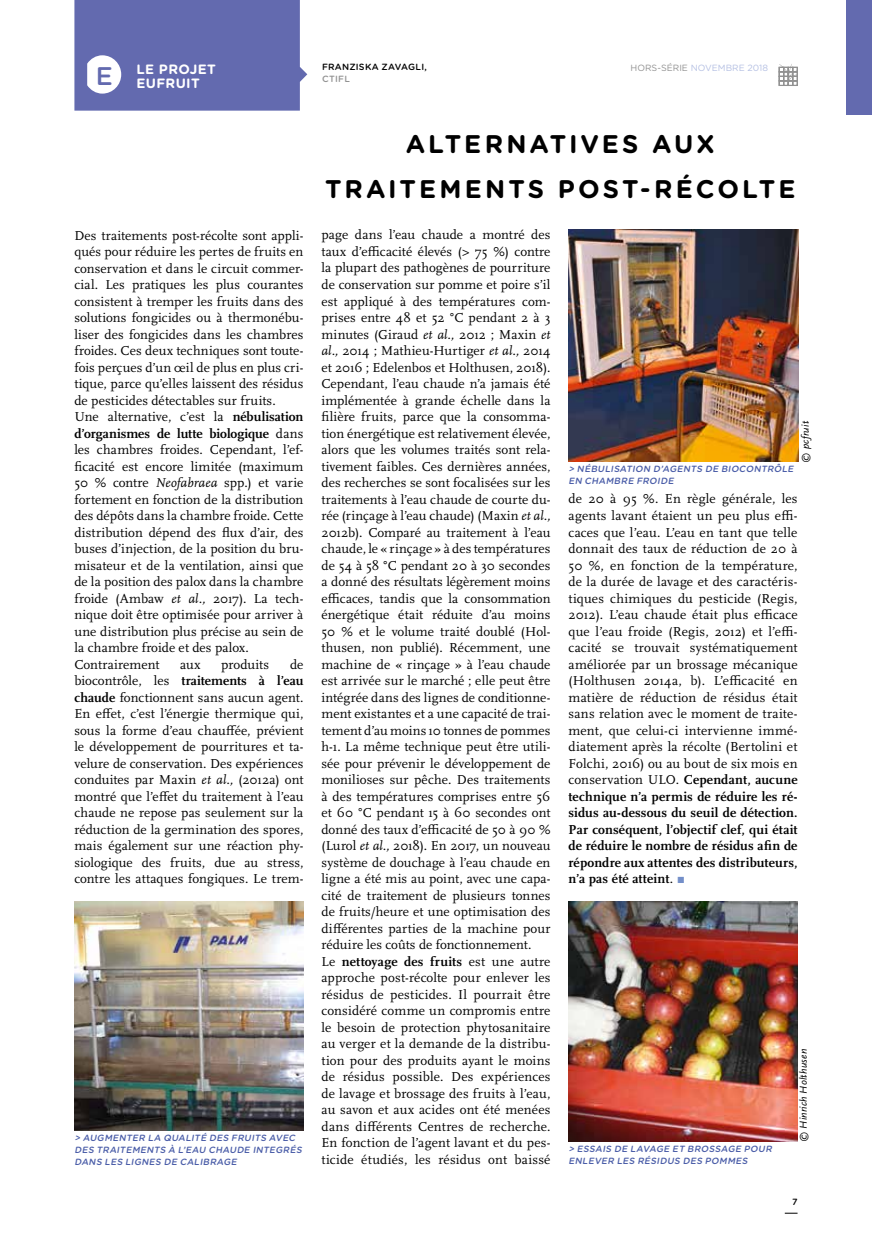
<style>
.page{position:relative;width:872px;height:1234px;background:#fff}
.page>*{position:absolute;margin:0;border:0;box-sizing:border-box;transform-origin:0 0}
.t1{font:700 25.5px/45px "Gotham Rounded";letter-spacing:.115em;color:#000;text-align:center}
.t2{font:13.5px/16.5px "Scala OT";letter-spacing:.005em;color:#000}
.t3{font:700 13.5px/13.5px "Gotham Rounded";letter-spacing:.025em;color:#fff}
.t4{font:italic 10.5px "Scala Sans";letter-spacing:.02em;color:#000}
.t5{font:italic 500 9px/12px "Gotham Rounded";color:#4a5da8}
.t6{font:9px "Gotham Rounded";color:#b5c0e3}
.t7{font:500 9px "Gotham Rounded";letter-spacing:.025em;color:#000}
.t8{font:500 9px "Gotham Rounded";letter-spacing:.03em;color:#929292}
.s1{font-weight:500;font-size:25.5px;color:#636aaf}
.s2{color:#929292}
.s3{font-weight:700}
.s4{font-style:italic}
.s5{color:#748fc9}
</style>
<div class="page">
<svg style="left:784px;top:1212px;width:13px;height:1px"></svg>
<div style="left:846px;top:0;width:26px;height:115px;background:#636aaf"></div>
<img style="left:568px;top:901px;width:229px;height:240px">
<img style="left:568px;top:230px;width:231px;height:231px">
<img style="left:74px;top:901px;width:229px;height:229px">
<svg style="left:778px;top:64px;width:19px;height:22px"></svg>
<svg style="left:74px;top:0;width:233px;height:111px;background:#6e75b4"></svg>
<p class="t3" style="left:136px;top:62px;width:81px;text-indent:-41px"><span class="s1">E</span> LE PROJET<br>EUFRUIT</p>
<p class="t7" style="left:322px;top:61px;width:106px">FRANZISKA ZAVAGLI,</p>
<p class="t8" style="left:322px;top:73px;width:29px">CTIFL</p>
<p class="t6" style="left:630px;top:62px;width:139px"><span class="s2">HORS-SÉRIE</span> NOVEMBRE 2018</p>
<p class="t2" style="left:74px;top:227px;width:230px">Des traitements post-récolte sont appli&shy;qués pour réduire les pertes de fruits en conservation et dans le circuit commer&shy;cial. Les pratiques les plus courantes consistent à tremper les fruits dans des solutions fongicides ou à thermonébu&shy;liser des fongicides dans les chambres froides. Ces deux techniques sont toute&shy;fois perçues d’un œil de plus en plus cri&shy;tique, parce qu’elles laissent des résidus de pesticides détectables sur fruits.<br>Une alternative, c’est la <span class="s3">nébulisation d’organismes de lutte biologique</span> dans les chambres froides. Cependant, l’ef&shy;ficacité est encore limitée (maximum 50 % contre <span class="s4">Neofabraea</span> spp.) et varie fortement en fonction de la distribution des dépôts dans la chambre froide. Cette distribution dépend des flux d’air, des buses d’injection, de la position du bru&shy;misateur et de la ventilation, ainsi que de la position des palox dans la chambre froide (Ambaw <span class="s4">et al.,</span> 2017). La tech&shy;nique doit être optimisée pour arriver à une distribution plus précise au sein de la chambre froide et des palox.<br>Contrairement</p>
<p class="t2" style="left:74px;top:656px;width:230px;text-align:justify;text-indent:216px">de biocontrôle, les <span class="s3">traitements à l’eau chaude</span> fonctionnent sans aucun agent.<br>En effet, c’est l’énergie thermique qui, sous la forme d’eau chauffée, prévient le développement de pourritures et ta&shy;velure de conservation. Des expériences conduites par Maxin <span class="s4">et al.,</span> (2012a) ont montré que l’effet du traitement à l’eau chaude ne repose pas seulement sur la réduction de la germination des spores, mais également sur une réaction phy&shy;siologique des fruits, due au stress, contre les attaques fongiques. Le trem-</p>
<p class="t2" style="left:180px;top:656px;width:22px">aux</p>
<p class="t2" style="left:221px;top:656px;width:50px">produits</p>
<p class="t5" style="left:74px;top:1131px;width:231px">&gt; AUGMENTER LA QUALITÉ DES FRUITS AVEC<br>DES TRAITEMENTS À L’EAU CHAUDE INTEGRÉS<br>DANS LES LIGNES DE CALIBRAGE</p>
<h1 class="t1" style="left:325px;top:121px;width:472px">ALTERNATIVES AUX<br>TRAITEMENTS POST-RÉCOLTE</h1>
<p class="t2" style="left:321px;top:227px;width:230px">page dans l’eau chaude a montré des taux d’efficacité élevés (&gt; 75 %) contre la plupart des pathogènes de pourriture de conservation sur pomme et poire s’il est appliqué à des températures com&shy;prises entre 48 et 52 °C pendant 2 à 3 minutes (Giraud <span class="s4">et al.,</span> 2012 ; Maxin <span class="s4">et al.,</span> 2014 ; Mathieu-Hurtiger <span class="s4">et al.,</span> 2014 et 2016 ; Edelenbos et Holthusen, 2018).<br>Cependant, l’eau chaude n’a jamais été implémentée à grande échelle dans la filière fruits, parce que la consomma&shy;tion énergétique est relativement élevée, alors que les volumes traités sont rela&shy;tivement faibles. Ces dernières années, des recherches se sont focalisées sur les traitements à l’eau chaude de courte du&shy;rée (rinçage à l’eau chaude) (Maxin <span class="s4">et al., </span>2012b). Comparé au traitement à l’eau chaude, le « rinçage » à des températures de 54 à 58 °C pendant 20 à 30 secondes a donné des résultats légèrement moins efficaces, tandis que la consommation énergétique était réduite d’au moins 50 % et le volume traité doublé (Hol&shy;thusen, non publié). Récemment, une machine de « rinçage » à l’eau chaude est arrivée sur le marché ; elle peut être intégrée dans des lignes de conditionne&shy;ment existantes et a une capacité de trai&shy;tement d’au moins 10 tonnes de pommes h-1. La même technique peut être utili&shy;sée pour prévenir le développement de monilioses sur pêche. Des traitements à des températures comprises entre 56 et 60 °C pendant 15 à 60 secondes ont donné des taux d’efficacité de 50 à 90 % (Lurol <span class="s4">et al.,</span> 2018). En 2017, un nouveau système de douchage à l’eau chaude en ligne a été mis au point, avec une capa&shy;cité de traitement de plusieurs tonnes de fruits/heure et une optimisation des différentes parties de la machine pour réduire les coûts de fonctionnement.<br>Le <span class="s3">nettoyage des fruits</span> est une autre approche post-récolte pour enlever les résidus de pesticides. Il pourrait être considéré comme un compromis entre le besoin de protection phytosanitaire au verger et la demande de la distribu&shy;tion pour des produits ayant le moins de résidus possible. Des expériences de lavage et brossage des fruits à l’eau, au savon et aux acides ont été menées dans différents Centres de recherche.<br>En fonction de l’agent lavant et du pes&shy;ticide étudiés, les résidus ont baissé</p>
<p class="t4" style="left:799px;top:462px;width:43px;rotate:-90deg">© pcfruit</p>
<p class="t5" style="left:568px;top:462px;width:229px">&gt; NÉBULISATION D’AGENTS DE BIOCONTRÔLE<br>EN CHAMBRE FROIDE</p>
<p class="t2" style="left:568px;top:490px;width:230px;text-align:justify">de 20 à 95 %. En règle générale, les agents lavant étaient un peu plus effi&shy;caces que l’eau. L’eau en tant que telle donnait des taux de réduction de 20 à 50 %, en fonction de la température, de la durée de lavage et des caractéris&shy;tiques chimiques du pesticide (Regis, 2012). L’eau chaude était plus efficace que l’eau froide (Regis, 2012) et l’effi&shy;cacité se trouvait systématiquement améliorée par un brossage mécanique (Holthusen 2014a, b). L’efficacité en matière de réduction de résidus était sans relation avec le moment de traite&shy;ment, que celui-ci intervienne immé&shy;diatement après la récolte (Bertolini et Folchi, 2016) ou au bout de six mois en conservation ULO. <span class="s3">Cependant, aucune technique n’a permis de réduire les ré&shy;sidus au-dessous du seuil de détection.<br>Par conséquent, l’objectif clef, qui était de réduire le nombre de résidus afin de répondre aux attentes des distributeurs, n’a pas été atteint</span>. <span class="s5">▪</span></p>
<p class="t5" style="left:568px;top:1142px;width:207px">&gt; ESSAIS DE LAVAGE ET BROSSAGE POUR<br>ENLEVER LES RÉSIDUS DES POMMES</p>
<p class="t4" style="left:797px;top:1141px;width:94px;rotate:-90deg">© Hinrich Holthusen</p>
<p class="t7" style="left:792px;top:1194px;width:7px">7</p>
</div>
